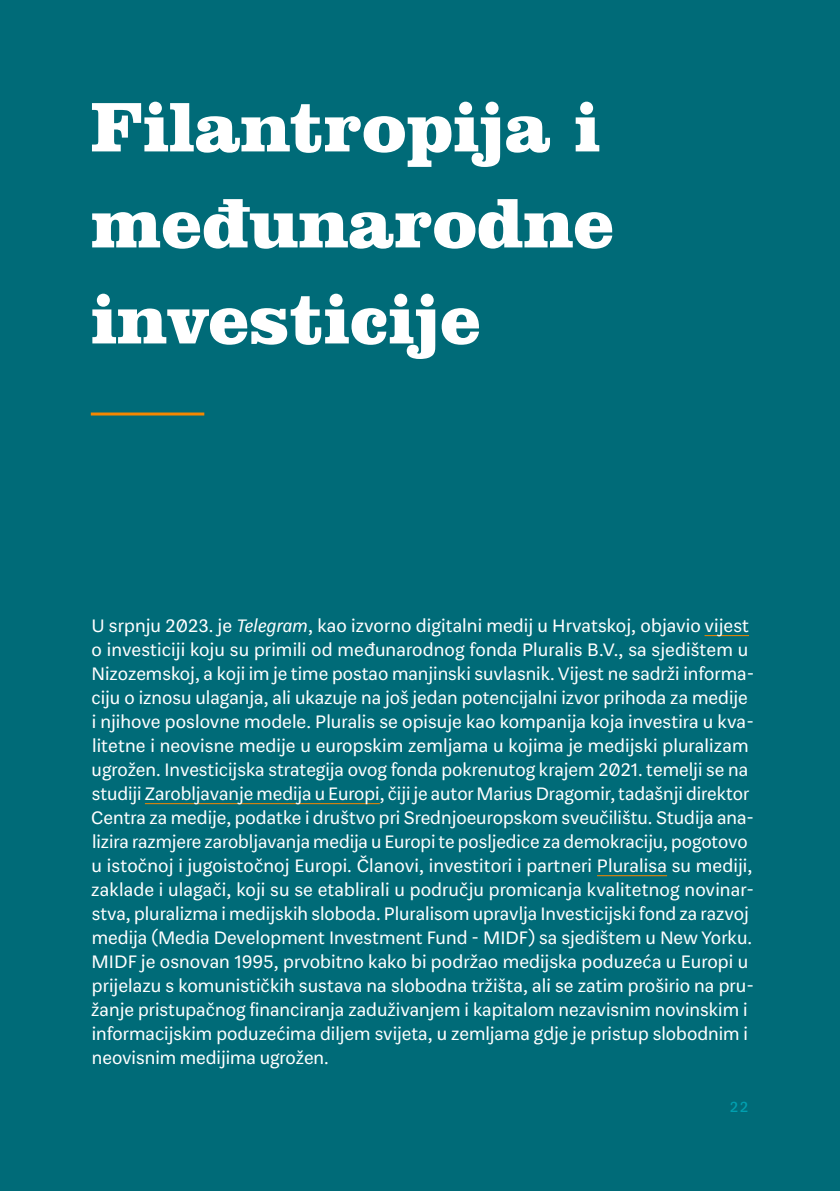
<style>
.page{position:relative;width:840px;height:1191px;background:#fff}
.page>*{position:absolute;margin:0;border:0;box-sizing:border-box;transform-origin:0 0}
.t1{font:900 72px/96px "Clarendon BT";color:#fff}
.t2{font:20px/24px "Mote";color:#fff}
.t3{font:500 16px "Mote";color:#00a0b0}
.s1{font-style:italic}
</style>
<div class="page">
<div style="left:0;top:0;width:839px;height:1191px;background:#006b78"></div>
<hr style="left:91px;top:412px;width:113px;height:3px;background:#f58700">
<hr style="left:704px;top:635px;width:44px;height:1px;background:#f58700">
<hr style="left:145px;top:803px;width:234px;height:1px;background:#f58700">
<hr style="left:596px;top:875px;width:70px;height:1px;background:#f58700">
<h1 class="t1" style="left:91px;top:77px;width:524px">Filantropija i međunarodne investicije</h1>
<p class="t2" style="left:91px;top:613px;width:664px">U srpnju 2023. je <span class="s1">Telegram</span>, kao izvorno digitalni medij u Hrvatskoj, objavio vijest o investiciji koju su primili od međunarodnog fonda Pluralis B.V., sa sjedištem u Nizozemskoj, a koji im je time postao manjinski suvlasnik. Vijest ne sadrži informa&shy;ciju o iznosu ulaganja, ali ukazuje na još jedan potencijalni izvor prihoda za medije i njihove poslovne modele. Pluralis se opisuje kao kompanija koja investira u kva&shy;litetne i neovisne medije u europskim zemljama u kojima je medijski pluralizam ugrožen. Investicijska strategija ovog fonda pokrenutog krajem 2021. temelji se na studiji Zarobljavanje medija u Europi, čiji je autor Marius Dragomir, tadašnji direktor Centra za medije, podatke i društvo pri Srednjoeuropskom sveučilištu. Studija ana&shy;lizira razmjere zarobljavanja medija u Europi te posljedice za demokraciju, pogotovo u istočnoj i jugoistočnoj Europi. Članovi, investitori i partneri Pluralisa su mediji, zaklade i ulagači, koji su se etablirali u području promicanja kvalitetnog novinar&shy;stva, pluralizma i medijskih sloboda. Pluralisom upravlja Investicijski fond za razvoj medija (Media Development Investment Fund - MIDF) sa sjedištem u New Yorku.<br>MIDF je osnovan 1995, prvobitno kako bi podržao medijska poduzeća u Europi u prijelazu s komunističkih sustava na slobodna tržišta, ali se zatim proširio na pru&shy;žanje pristupačnog financiranja zaduživanjem i kapitalom nezavisnim novinskim i informacijskim poduzećima diljem svijeta, u zemljama gdje je pristup slobodnim i neovisnim medijima ugrožen.</p>
<p class="t3" style="left:729px;top:1097px;width:21px">22</p>
</div>
